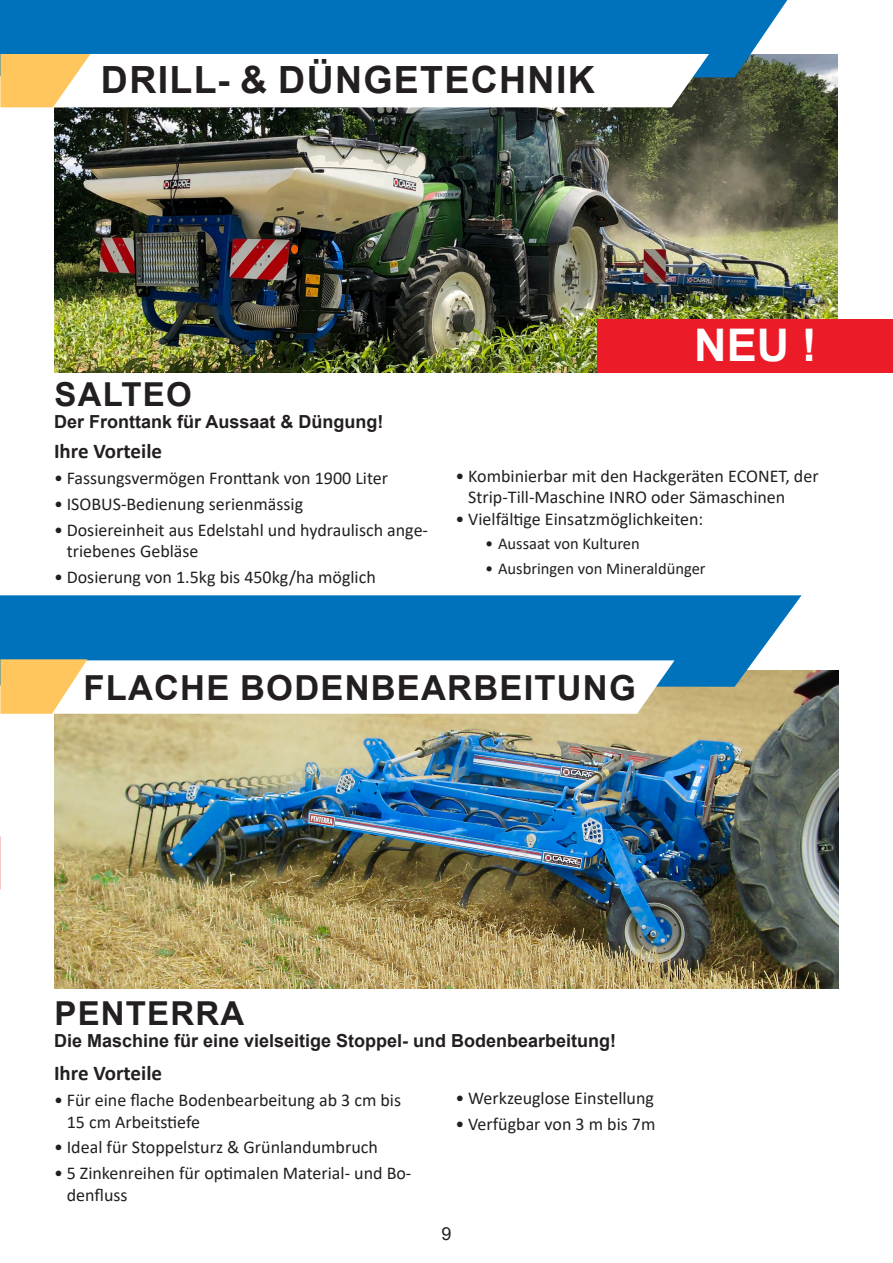
<style>
.page{position:relative;width:893px;height:1263px;background:#fff}
.page>*{position:absolute;margin:0;border:0;box-sizing:border-box;transform-origin:0 0}
.t1{font:700 45px "Arial";color:#fff}
.t2{font:700 37.5px "Arial";letter-spacing:.035em;color:#231f20}
.t3{font:700 34.5px "Arial";letter-spacing:.035em;color:#231f20}
.t4{font:700 33px "Arial";letter-spacing:.035em;color:#231f20}
.t5{font:700 21px "Calibri";color:#231f20}
.t6{font:18px/21.6px "Calibri";color:#231f20}
.t7{font:700 18px "Arial";color:#231f20}
.t8{font:18px "Arial";color:#231f20}
.t9{font:16.5px "Calibri";color:#231f20}
</style>
<div class="page">
<img style="left:54px;top:670px;width:785px;height:319px">
<svg style="left:0;top:595px;width:801px;height:92px;background:#0e78bd"></svg>
<img style="left:55px;top:54px;width:783px;height:318px">
<div style="left:0;top:0;width:787px;height:78px;background:#0072bc"></div>
<svg style="left:0;top:659px;width:675px;height:55px"></svg>
<svg style="left:0;top:54px;width:709px;height:53px"></svg>
<div style="left:597px;top:319px;width:296px;height:53px;background:#eb1c28"></div>
<p class="t2" style="left:101px;top:53px;width:495px">DRILL- &amp; DÜNGETECHNIK</p>
<p class="t1" style="left:694px;top:313px;width:124px">NEU !</p>
<p class="t4" style="left:55px;top:372px;width:139px">SALTEO</p>
<p class="t7" style="left:54px;top:409px;width:331px">Der Fronttank für Aussaat &amp; Düngung!</p>
<p class="t5" style="left:54px;top:436px;width:110px">Ihre Vorteile</p>
<p class="t6" style="left:54px;top:467px;width:336px">• Fassungsvermögen Fronttank von 1900 Liter</p>
<p class="t6" style="left:54px;top:492px;width:251px">• ISOBUS-Bedienung serienmässig</p>
<p class="t6" style="left:67px;top:518px;width:363px;text-indent:-13px">• Dosiereinheit aus Edelstahl und hydraulisch ange&shy;triebenes Gebläse</p>
<p class="t6" style="left:54px;top:566px;width:323px">• Dosierung von 1.5kg bis 450kg/ha möglich</p>
<p class="t6" style="left:468px;top:464px;width:352px;text-indent:-13px">• Kombinierbar mit den Hackgeräten ECONET, der<br>Strip-Till-Maschine INRO oder Sämaschinen</p>
<p class="t6" style="left:455px;top:507px;width:249px">• Vielfältige Einsatzmöglichkeiten:</p>
<p class="t9" style="left:485px;top:532px;width:156px">• Aussaat von Kulturen</p>
<p class="t9" style="left:485px;top:557px;width:222px">• Ausbringen von Mineraldünger</p>
<p class="t3" style="left:83px;top:664px;width:554px">FLACHE BODENBEARBEITUNG</p>
<p class="t4" style="left:55px;top:990px;width:191px">PENTERRA</p>
<p class="t7" style="left:54px;top:1028px;width:564px">Die Maschine für eine vielseitige Stoppel- und Bodenbearbeitung!</p>
<p class="t5" style="left:54px;top:1058px;width:110px">Ihre Vorteile</p>
<p class="t6" style="left:67px;top:1089px;width:336px;text-indent:-13px">• Für eine flache Bodenbearbeitung ab 3 cm bis<br>15 cm Arbeitstiefe</p>
<p class="t6" style="left:54px;top:1136px;width:325px">• Ideal für Stoppelsturz &amp; Grünlandumbruch</p>
<p class="t6" style="left:67px;top:1162px;width:346px;text-indent:-13px">• 5 Zinkenreihen für optimalen Material- und Bo&shy;denfluss</p>
<p class="t6" style="left:455px;top:1086px;width:200px">• Werkzeuglose Einstellung</p>
<p class="t6" style="left:455px;top:1112px;width:201px">• Verfügbar von 3 m bis 7m</p>
<p class="t8" style="left:441px;top:1221px;width:12px">9</p>
</div>
